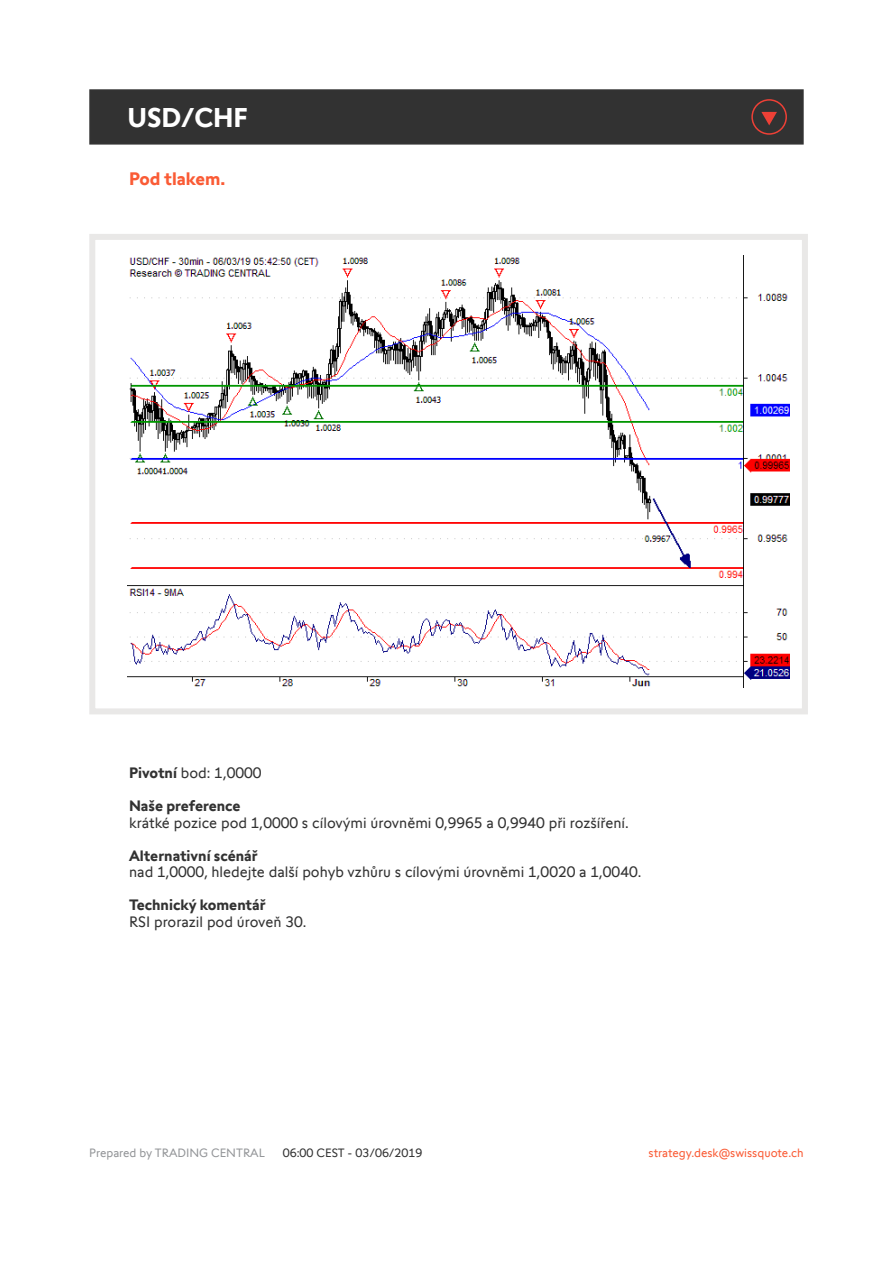
<style>
.page{position:relative;width:893px;height:1263px;background:#fff}
.page>*{position:absolute;margin:0;border:0;box-sizing:border-box;transform-origin:0 0}
.t1{font:700 27px "Swissquote CT";color:#fff}
.t2{font:700 18px "Swissquote CT";color:#fa5b35}
.t3{font:15px "Swissquote CT";color:#323232}
.t4{font:700 15px "Swissquote CT";color:#323232}
.t5{font:12px "Swissquote CT";color:#fa5b35}
.t6{font:12px "Swissquote CT";color:#939598}
.t7{font:12px "Swissquote CT";color:#323232}
.s1{font-weight:700}
</style>
<div class="page">
<div style="left:89px;top:234px;width:719px;height:480px;border:6px solid #e9e8e7"></div>
<div style="left:89px;top:89px;width:715px;height:56px;background:#323232;border:2px solid #323232"></div>
<img style="left:128px;top:255px;width:661px;height:432px">
<svg style="left:751px;top:99px;width:36px;height:36px"></svg>
<h1 class="t1" style="left:128px;top:101px;width:122px">USD/CHF</h1>
<p class="t2" style="left:129px;top:168px;width:98px">Pod tlakem.</p>
<p class="t3" style="left:129px;top:764px;width:134px"><span class="s1">Pivotní</span> bod: 1,0000</p>
<p class="t4" style="left:129px;top:797px;width:113px">Naše preference</p>
<p class="t3" style="left:129px;top:814px;width:501px">krátké pozice pod 1,0000 s cílovými úrovněmi 0,9965 a 0,9940 při rozšíření.</p>
<p class="t4" style="left:129px;top:846px;width:130px">Alternativní scénář</p>
<p class="t3" style="left:129px;top:863px;width:514px">nad 1,0000, hledejte další pohyb vzhůru s cílovými úrovněmi 1,0020 a 1,0040.</p>
<p class="t4" style="left:129px;top:896px;width:138px">Technický komentář</p>
<p class="t3" style="left:129px;top:913px;width:179px">RSI prorazil pod úroveň 30.</p>
<p class="t6" style="left:89px;top:1145px;width:177px">Prepared by TRADING CENTRAL</p>
<p class="t7" style="left:283px;top:1145px;width:141px">06:00 CEST - 03/06/2019</p>
<p class="t5" style="left:649px;top:1145px;width:157px">strategy.desk@swissquote.ch</p>
</div>
